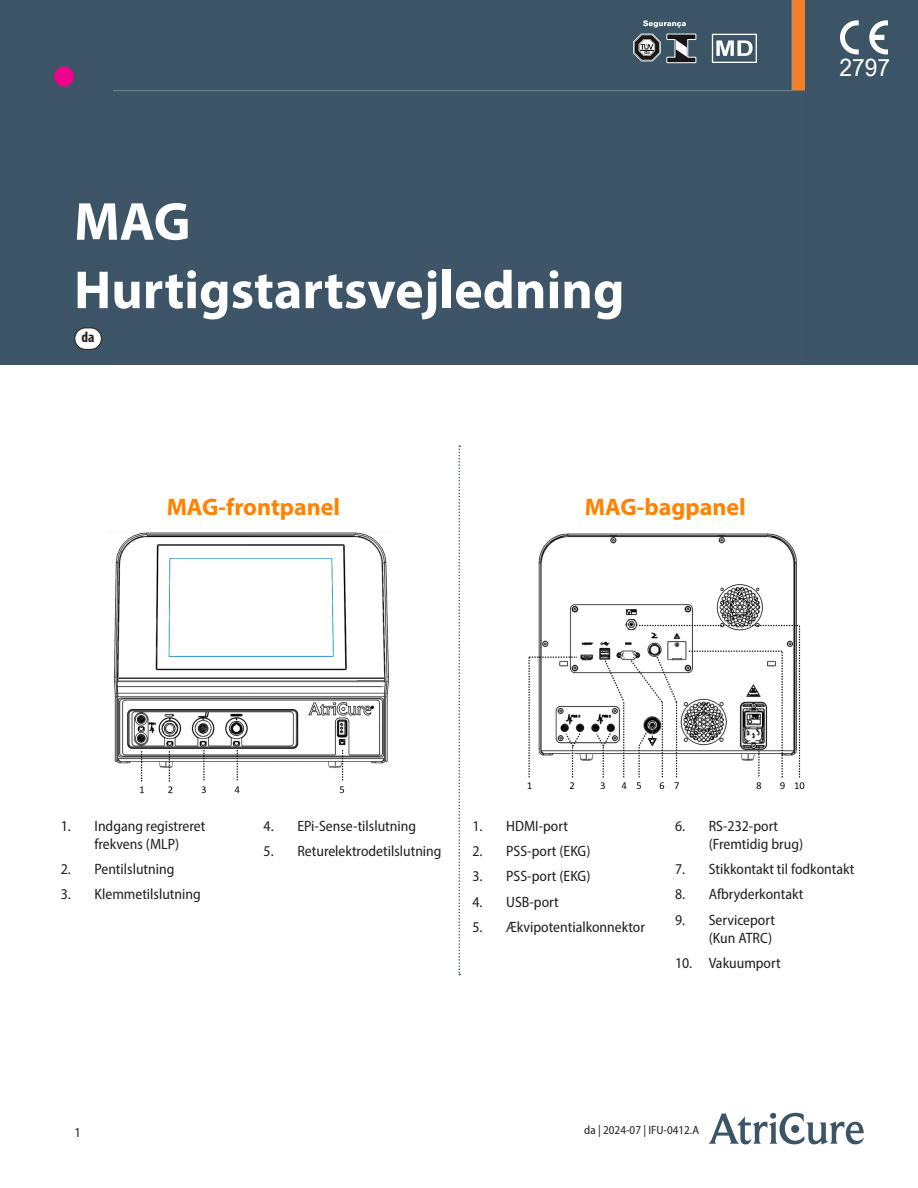
<style>
.page{position:relative;width:918px;height:1188px;background:#fff}
.page>*{position:absolute;margin:0;border:0;box-sizing:border-box;transform-origin:0 0}
.Cover_Title{font:700 54px "Myriad Pro";color:#fff}
.Colored_Product_Header{font:700 24px "Myriad Pro";color:#ff8200}
.t1{font:23.85px "Arial Narrow";color:#fff;scale:1.17 1}
.t2{font:semi-condensed 15px/18px "Myriad Pro";color:#231f20;text-align:center}
.Language_Code{font:700 condensed 15px "Myriad Pro";color:#231f20}
.t3{font:semi-condensed 13.5px "Myriad Pro";color:#231f20}
.t4{font:semi-condensed 12px "Myriad Pro";color:#231f20}
</style>
<div class="page">
<svg style="left:708px;top:1113px;width:156px;height:32px"></svg>
<div style="left:0;top:0;width:918px;height:364px;background:#3b5566"></div>
<img style="left:114px;top:0;width:690px;height:91px">
<svg style="left:459px;top:446px;width:1px;height:529px"></svg>
<img style="left:114px;top:533px;width:275px;height:261px">
<img style="left:527px;top:533px;width:278px;height:257px">
<div style="left:54px;top:66px;width:20px;height:21px;background:#ed028c;border-radius:50%"></div>
<div style="left:75px;top:328px;width:26px;height:21px;background:#fff;border-radius:11px"></div>
<div style="left:74px;top:328px;width:28px;height:22px;border:1px solid #231f20;border-radius:11px"></div>
<svg style="left:840px;top:20px;width:19px;height:34px"></svg>
<svg style="left:869px;top:20px;width:19px;height:34px"></svg>
<svg style="left:712px;top:34px;width:45px;height:29px"></svg>
<svg style="left:633px;top:20px;width:64px;height:43px"></svg>
<p class="Cover_Title" style="left:74px;top:186px;width:118px">MAG</p>
<p class="Cover_Title" style="left:74px;top:255px;width:552px">Hurtigstartsvejledning</p>
<p class="Language_Code" style="left:82px;top:328px;width:15px">da</p>
<p class="Colored_Product_Header" style="left:167px;top:491px;width:175px">MAG-frontpanel</p>
<p class="Colored_Product_Header" style="left:585px;top:491px;width:162px">MAG-bagpanel</p>
<h3 class="t1" style="left:839px;top:50px;width:45px">2797</h3>
<p class="t2" style="left:61px;top:817px;width:146px">1. Indgang registreret frekvens (MLP)</p>
<p class="t2" style="left:61px;top:860px;width:115px">2. Pentilslutning</p>
<p class="t2" style="left:61px;top:885px;width:142px">3. Klemmetilslutning</p>
<p class="t2" style="left:264px;top:817px;width:154px">4. EPi-Sense-tilslutning</p>
<p class="t2" style="left:264px;top:842px;width:179px">5. Returelektrodetilslutning</p>
<p class="t2" style="left:472px;top:817px;width:97px">1. HDMI-port</p>
<p class="t2" style="left:472px;top:842px;width:119px">2. PSS-port (EKG)</p>
<p class="t2" style="left:472px;top:867px;width:119px">3. PSS-port (EKG)</p>
<p class="t2" style="left:472px;top:892px;width:88px">4. USB-port</p>
<p class="t2" style="left:472px;top:918px;width:174px">5. Ækvipotentialkonnektor</p>
<p class="t2" style="left:709px;top:817px;width:96px;text-align:left;text-indent:-34px">6. RS-232-port (Fremtidig brug)</p>
<p class="t2" style="left:675px;top:860px;width:181px">7. Stikkontakt til fodkontakt</p>
<p class="t2" style="left:675px;top:885px;width:130px">8. Afbryderkontakt</p>
<p class="t2" style="left:675px;top:910px;width:102px;text-align:right">9. Serviceport (Kun ATRC)</p>
<p class="t2" style="left:675px;top:954px;width:107px">10. Vakuumport</p>
<p class="t3" style="left:75px;top:1125px;width:8px">1</p>
<p class="t4" style="left:584px;top:1123px;width:116px">da | 2024-07 | IFU-0412.A</p>
</div>
